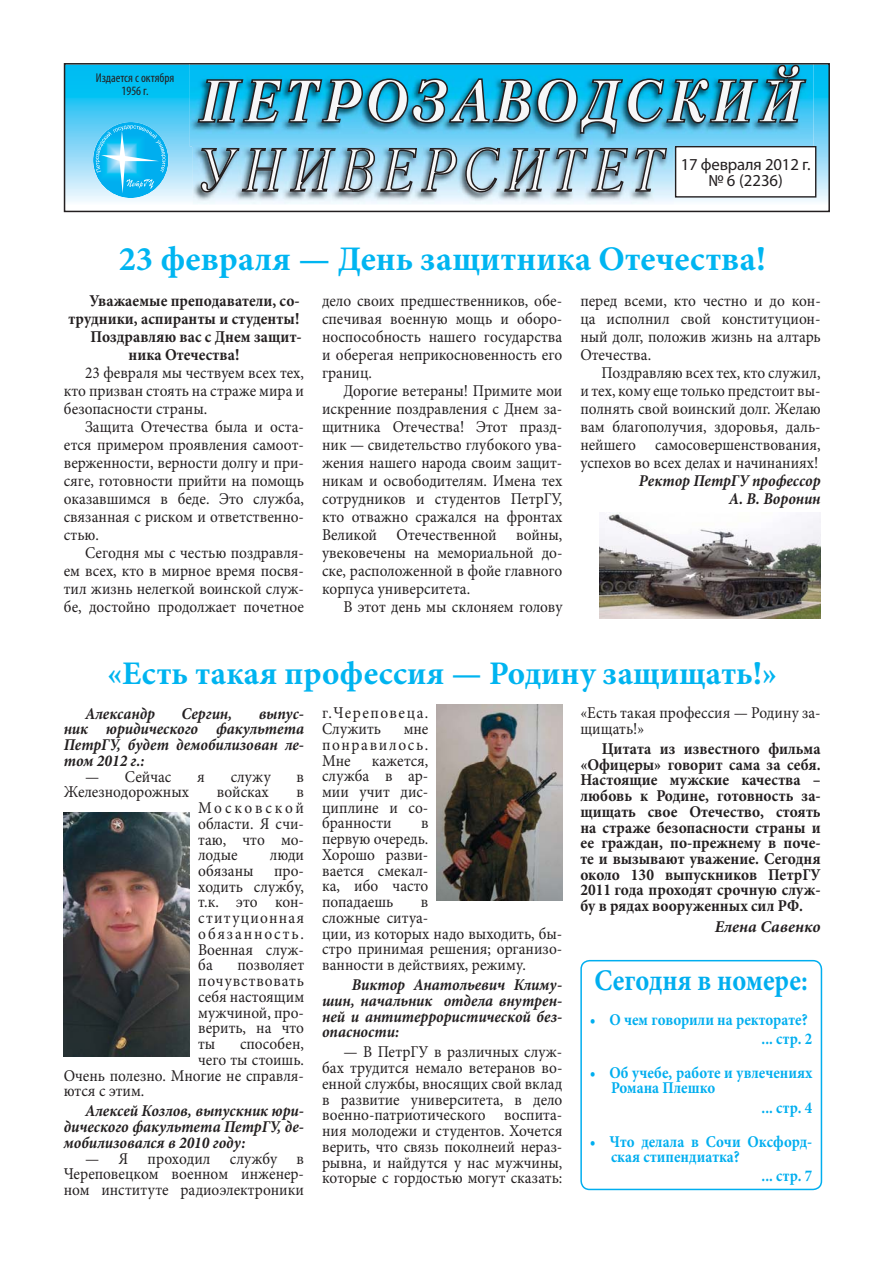
<style>
.page{position:relative;width:893px;height:1263px;background:#fff}
.page>*{position:absolute;margin:0;border:0;box-sizing:border-box;transform-origin:0 0}
.t1{font:700 34.5px "Minion Pro";color:#00b5f1}
.t2{font:700 33px "Minion Pro";color:#00b4f0}
.t3{font:700 30px "Minion Pro";color:#00aeef;scale:.88 1}
.t4{font:16.8px/16.8px "Myriad Pro";letter-spacing:-.01em;color:#231f20;text-align:center}
.t5{font:16.5px/15.8px "Minion Pro";color:#231f20;text-align:justify;scale:.93 1}
.t6{font:700 16.5px/15.8px "Minion Pro";color:#231f20;text-align:justify;scale:.93 1}
.t7{font:italic 700 16.5px/15.8px "Minion Pro";color:#231f20;text-align:justify;scale:.93 1}
.t8{font:700 16.5px/15px "Minion Pro";color:#00aeef;scale:.9 1}
.t9{font:16.5px/15.8px "Minion Pro";letter-spacing:.085em;color:#231f20;scale:.93 1}
.t10{font:italic 700 16.5px "Minion Pro";color:#231f20}
.t11{font:condensed 12.75px/13.5px "Myriad Pro";color:#231f20;text-align:center}
</style>
<div class="page">
<svg style="left:67px;top:66px;width:760px;height:136px;background:#55cdf5"></svg>
<img style="left:193px;top:147px;width:481px;height:57px">
<svg style="left:201px;top:147px;width:466px;height:46px;background:#92afbd"></svg>
<img style="left:190px;top:66px;width:623px;height:81px">
<svg style="left:197px;top:66px;width:610px;height:68px;background:#43a5c4"></svg>
<div style="left:676px;top:147px;width:140px;height:50px;background:#fff"></div>
<div style="left:675px;top:146px;width:141px;height:52px;border:1px solid #231f20"></div>
<div style="left:64px;top:63px;width:766px;height:149px;border:2px solid #231f20"></div>
<div style="left:580px;top:960px;width:242px;height:230px;border:2px solid #00aeef;border-radius:9px"></div>
<img style="left:64px;top:813px;width:126px;height:243px">
<img style="left:437px;top:705px;width:125px;height:195px">
<img style="left:600px;top:513px;width:221px;height:105px">
<p class="t11" style="left:96px;top:72px;width:80px">Издается с октября<br>1956 г.</p>
<p class="t4" style="left:681px;top:157px;width:131px">17 февраля 2012 г. № 6 (2236)</p>
<h1 class="t1" style="left:119px;top:245px;width:649px">23 февраля — День защитника Отечества!</h1>
<p class="t6" style="left:90px;top:294px;width:227px">Уважаемые преподаватели, со-</p>
<p class="t6" style="left:68px;top:312px;width:250px">трудники, аспиранты и студенты!</p>
<p class="t6" style="left:91px;top:330px;width:229px">Поздравляю вас с Днем защит-</p>
<p class="t6" style="left:128px;top:348px;width:121px">ника Отечества!</p>
<p class="t5" style="left:64px;top:365px;width:260px;line-height:18px;text-indent:21px">23 февраля мы чествуем всех тех, кто призван стоять на страже мира и безопасности страны.</p>
<p class="t5" style="left:64px;top:419px;width:260px;line-height:18px;text-indent:21px">Защита Отечества была и оста&shy;ется примером проявления самоот&shy;верженности, верности долгу и при&shy;сяге, готовности прийти на помощь оказавшимся в беде. Это служба, связанная с риском и ответственно&shy;стью.</p>
<p class="t5" style="left:64px;top:545px;width:260px;line-height:18px;text-indent:21px">Сегодня мы с честью поздравля&shy;ем всех, кто в мирное время посвя&shy;тил жизнь нелегкой воинской служ&shy;бе, достойно продолжает почетное</p>
<p class="t5" style="left:322px;top:293px;width:260px;line-height:18px">дело своих предшественников, обе&shy;спечивая военную мощь и оборо&shy;носпособность нашего государства и оберегая неприкосновенность его границ.</p>
<p class="t5" style="left:322px;top:383px;width:260px;line-height:18px;text-indent:21px">Дорогие ветераны! Примите мои искренние поздравления с Днем за&shy;щитника Отечества! Этот празд&shy;ник — свидетельство глубокого ува&shy;жения нашего народа своим защит&shy;никам и освободителям. Имена тех сотрудников и студентов ПетрГУ, кто отважно сражался на фронтах Великой Отечественной войны, увековечены на мемориальной до&shy;ске, расположенной в фойе главного корпуса университета.</p>
<p class="t5" style="left:343px;top:600px;width:237px">В этот день мы склоняем голову</p>
<p class="t5" style="left:580px;top:293px;width:260px;line-height:18px">перед всеми, кто честно и до кон&shy;ца исполнил свой конституцион&shy;ный долг, положив жизнь на алтарь Отечества.</p>
<p class="t5" style="left:580px;top:365px;width:260px;line-height:18px;text-indent:21px">Поздравляю всех тех, кто служил, и тех, кому еще только предстоит вы&shy;полнять свой воинский долг. Желаю вам благополучия, здоровья, даль&shy;нейшего самосовершенствования, успехов во всех делах и начинаниях!</p>
<p class="t7" style="left:639px;top:473px;width:197px;line-height:18px;text-align:right">Ректор ПетрГУ профессор<br>А. В. Воронин</p>
<h2 class="t2" style="left:107px;top:661px;width:671px">«Есть такая профессия — Родину защищать!»</h2>
<p class="t7" style="left:85px;top:707px;width:77px">Александр</p>
<p class="t7" style="left:181px;top:707px;width:56px">Сергин,</p>
<p class="t7" style="left:64px;top:707px;width:260px;text-indent:195px">выпус&shy;ник юридического факультета ПетрГУ, будет демобилизован ле&shy;том 2012 г.:</p>
<p class="t5" style="left:85px;top:770px;width:94px">— Сейчас</p>
<p class="t5" style="left:197px;top:770px;width:10px">я</p>
<p class="t5" style="left:231px;top:770px;width:45px">служу</p>
<p class="t5" style="left:297px;top:770px;width:10px">в</p>
<p class="t5" style="left:64px;top:785px;width:136px">Железнодорожных</p>
<p class="t5" style="left:217px;top:785px;width:57px">войсках</p>
<p class="t5" style="left:198px;top:785px;width:115px;text-indent:98px">в Московской области. Я счи&shy;таю, что мо&shy;лодые</p>
<p class="t5" style="left:198px;top:848px;width:115px;text-indent:72px">люди обязаны про&shy;ходить службу, т.к. это кон&shy;ституционная обязанность.<br>Военная служ&shy;ба</p>
<p class="t5" style="left:198px;top:959px;width:115px;text-indent:39px">позволяет почувствовать себя настоящим мужчиной, про&shy;верить, на что ты</p>
<p class="t5" style="left:240px;top:1037px;width:70px">способен,</p>
<p class="t5" style="left:198px;top:1053px;width:115px">чего ты стоишь.</p>
<p class="t5" style="left:64px;top:1069px;width:260px">Очень полезно. Многие не справля-</p>
<p class="t5" style="left:64px;top:1085px;width:88px">ются с этим.</p>
<p class="t7" style="left:64px;top:1104px;width:260px;text-indent:21px">Алексей Козлов, выпускник юри&shy;дического факультета ПетрГУ, де&shy;мобилизовался в 2010 году:</p>
<p class="t5" style="left:64px;top:1152px;width:260px;text-indent:21px">— Я проходил службу в Череповецком военном инженер&shy;ном институте радиоэлектроники</p>
<p class="t9" style="left:322px;top:706px;width:116px">г.Череповеца.<br>Служить</p>
<p class="t5" style="left:322px;top:722px;width:116px;text-indent:82px">мне понравилось.<br>Мне</p>
<p class="t5" style="left:322px;top:754px;width:116px;text-indent:50px">кажется, служба в ар&shy;мии учит дис&shy;циплине и со&shy;бранности</p>
<p class="t5" style="left:322px;top:817px;width:116px;text-indent:99px">в первую очередь.<br>Хорошо разви&shy;вается смекал&shy;ка, ибо часто попадаешь</p>
<p class="t5" style="left:322px;top:895px;width:260px;text-align:left;text-indent:99px">в<br>сложные ситуа-<br>ции, из которых надо выходить, бы&shy;стро принимая решения; организо&shy;ванности в действиях, режиму.</p>
<p class="t7" style="left:322px;top:978px;width:260px;text-indent:30px">Виктор Анатольевич Климу&shy;шин, начальник отдела внутрен&shy;ней и антитеррористической без&shy;опасности:</p>
<p class="t5" style="left:322px;top:1046px;width:260px;text-indent:21px">— В ПетрГУ в различных служ&shy;бах трудится немало ветеранов во&shy;енной службы, вносящих свой вклад в развитие университета, в дело военно-патриотического воспита&shy;ния молодежи и студентов. Хочется верить, что связь поколнеий нераз&shy;рывна, и найдутся у нас мужчины, которые с гордостью могут сказать:</p>
<p class="t5" style="left:580px;top:706px;width:260px">«Есть такая профессия — Родину за&shy;щищать!»</p>
<p class="t6" style="left:580px;top:742px;width:260px;text-indent:21px">Цитата из известного фильма «Офицеры» говорит сама за себя.<br>Настоящие мужские качества – любовь к Родине, готовность за&shy;щищать свое Отечество, стоять на страже безопасности страны и ее граждан, по-прежнему в поче&shy;те и вызывают уважение. Сегодня около 130 выпускников ПетрГУ 2011 года проходят срочную служ&shy;бу в рядах вооруженных сил РФ.</p>
<p class="t10" style="left:715px;top:919px;width:107px">Елена Савенко</p>
<h3 class="t3" style="left:594px;top:969px;width:244px">Сегодня в номере:</h3>
<p class="t8" style="left:590px;top:1011px;width:249px;line-height:19.2px;text-align:right">• О чем говорили на ректорате? ... стр. 2</p>
<p class="t8" style="left:611px;top:1067px;width:225px;text-indent:-21px">• Об учебе, работе и увлечениях<br>Романа Плешко</p>
<p class="t8" style="left:762px;top:1101px;width:58px">... стр. 4</p>
<p class="t8" style="left:611px;top:1135px;width:225px;text-indent:-21px">• Что делала в Сочи Оксфорд&shy;ская стипендиатка?</p>
<p class="t8" style="left:762px;top:1169px;width:58px">... стр. 7</p>
</div>
